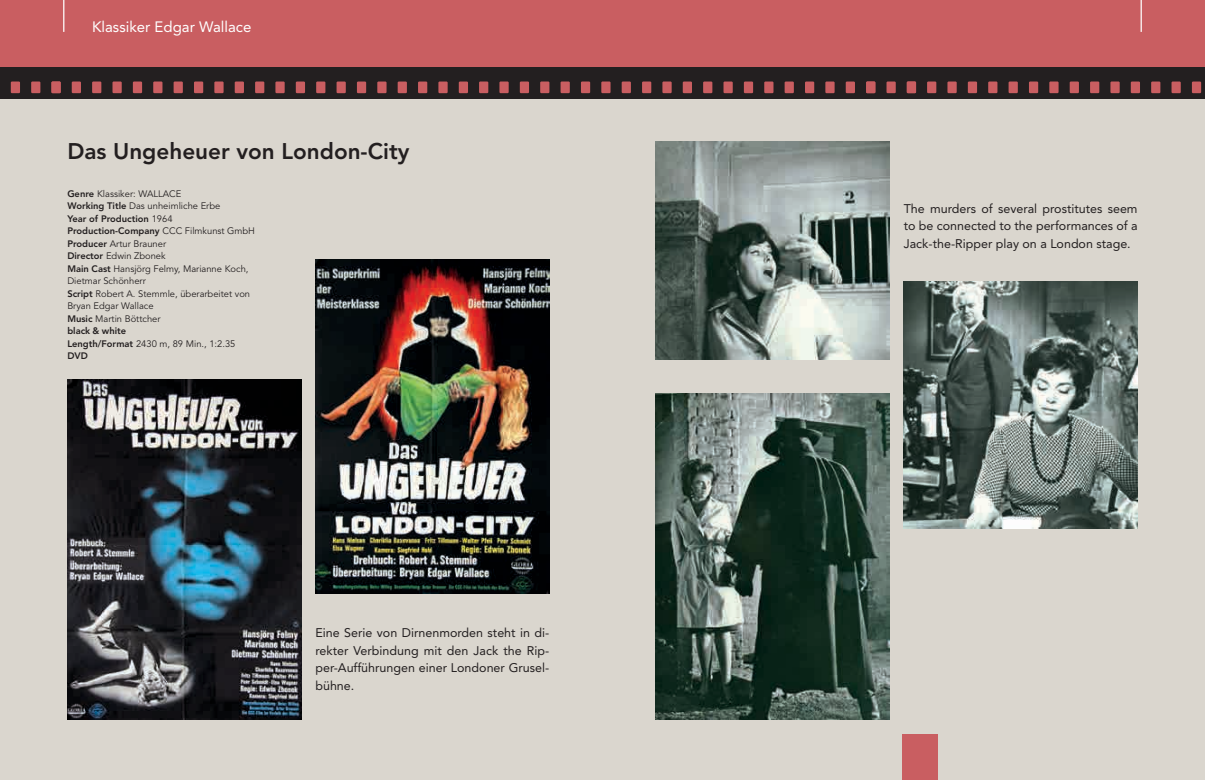
<style>
.page{position:relative;width:1205px;height:780px;background:#fff}
.page>*{position:absolute;margin:0;border:0;box-sizing:border-box;transform-origin:0 0}
.t1{font:800 22.5px "Avenir";color:#231f20}
.t2{font:15px "Avenir";color:#fff}
.t3{font:12.5px/17.5px "Avenir";color:#231f20;text-align:justify}
.t4{font:9.38px/12.5px "Avenir";color:#231f20}
.s1{font-weight:800}
</style>
<div class="page">
<div style="left:0;top:0;width:1205px;height:67px;background:#c95e61"></div>
<div style="left:0;top:99px;width:1205px;height:681px;background:#dad6ce"></div>
<hr style="left:1140px;top:0;width:2px;height:32px;background:#fff">
<hr style="left:63px;top:0;width:1px;height:32px;background:#fff">
<div style="left:902px;top:733px;width:35px;height:47px;background:#c95e61"></div>
<div style="left:0;top:67px;width:1205px;height:32px;background:#231f20"></div>
<svg style="left:51px;top:81px;width:10px;height:12px"></svg>
<div style="left:72px;top:81px;width:9px;height:12px;background:#c95e61"></div>
<div style="left:92px;top:81px;width:9px;height:12px;background:#c95e61"></div>
<div style="left:11px;top:81px;width:9px;height:12px;background:#c95e61"></div>
<div style="left:31px;top:81px;width:9px;height:12px;background:#c95e61"></div>
<div style="left:52px;top:81px;width:9px;height:12px;background:#c95e61"></div>
<div style="left:112px;top:81px;width:10px;height:12px;background:#c95e61"></div>
<div style="left:133px;top:81px;width:9px;height:12px;background:#c95e61"></div>
<div style="left:153px;top:81px;width:9px;height:12px;background:#c95e61"></div>
<div style="left:174px;top:81px;width:9px;height:12px;background:#c95e61"></div>
<div style="left:194px;top:81px;width:9px;height:12px;background:#c95e61"></div>
<div style="left:214px;top:81px;width:10px;height:12px;background:#c95e61"></div>
<div style="left:235px;top:81px;width:9px;height:12px;background:#c95e61"></div>
<div style="left:255px;top:81px;width:9px;height:12px;background:#c95e61"></div>
<div style="left:275px;top:81px;width:10px;height:12px;background:#c95e61"></div>
<div style="left:296px;top:81px;width:9px;height:12px;background:#c95e61"></div>
<div style="left:316px;top:81px;width:9px;height:12px;background:#c95e61"></div>
<div style="left:336px;top:81px;width:10px;height:12px;background:#c95e61"></div>
<div style="left:357px;top:81px;width:9px;height:12px;background:#c95e61"></div>
<div style="left:377px;top:81px;width:9px;height:12px;background:#c95e61"></div>
<div style="left:398px;top:81px;width:9px;height:12px;background:#c95e61"></div>
<div style="left:418px;top:81px;width:9px;height:12px;background:#c95e61"></div>
<div style="left:438px;top:81px;width:10px;height:12px;background:#c95e61"></div>
<div style="left:459px;top:81px;width:9px;height:12px;background:#c95e61"></div>
<div style="left:927px;top:81px;width:9px;height:12px;background:#c95e61"></div>
<div style="left:947px;top:81px;width:9px;height:12px;background:#c95e61"></div>
<div style="left:886px;top:81px;width:10px;height:12px;background:#c95e61"></div>
<div style="left:907px;top:81px;width:9px;height:12px;background:#c95e61"></div>
<div style="left:968px;top:81px;width:9px;height:12px;background:#c95e61"></div>
<div style="left:988px;top:81px;width:9px;height:12px;background:#c95e61"></div>
<div style="left:1008px;top:81px;width:10px;height:12px;background:#c95e61"></div>
<div style="left:1029px;top:81px;width:9px;height:12px;background:#c95e61"></div>
<div style="left:1049px;top:81px;width:9px;height:12px;background:#c95e61"></div>
<div style="left:1069px;top:81px;width:10px;height:12px;background:#c95e61"></div>
<div style="left:1090px;top:81px;width:9px;height:12px;background:#c95e61"></div>
<div style="left:1110px;top:81px;width:9px;height:12px;background:#c95e61"></div>
<div style="left:1131px;top:81px;width:9px;height:12px;background:#c95e61"></div>
<div style="left:1151px;top:81px;width:9px;height:12px;background:#c95e61"></div>
<div style="left:1171px;top:81px;width:10px;height:12px;background:#c95e61"></div>
<div style="left:1192px;top:81px;width:9px;height:12px;background:#c95e61"></div>
<div style="left:479px;top:81px;width:9px;height:12px;background:#c95e61"></div>
<div style="left:499px;top:81px;width:10px;height:12px;background:#c95e61"></div>
<div style="left:520px;top:81px;width:9px;height:12px;background:#c95e61"></div>
<div style="left:540px;top:81px;width:9px;height:12px;background:#c95e61"></div>
<div style="left:560px;top:81px;width:10px;height:12px;background:#c95e61"></div>
<div style="left:581px;top:81px;width:9px;height:12px;background:#c95e61"></div>
<div style="left:601px;top:81px;width:9px;height:12px;background:#c95e61"></div>
<div style="left:622px;top:81px;width:9px;height:12px;background:#c95e61"></div>
<div style="left:642px;top:81px;width:9px;height:12px;background:#c95e61"></div>
<div style="left:662px;top:81px;width:10px;height:12px;background:#c95e61"></div>
<div style="left:683px;top:81px;width:9px;height:12px;background:#c95e61"></div>
<div style="left:703px;top:81px;width:9px;height:12px;background:#c95e61"></div>
<div style="left:723px;top:81px;width:10px;height:12px;background:#c95e61"></div>
<div style="left:744px;top:81px;width:9px;height:12px;background:#c95e61"></div>
<div style="left:764px;top:81px;width:9px;height:12px;background:#c95e61"></div>
<div style="left:784px;top:81px;width:10px;height:12px;background:#c95e61"></div>
<div style="left:805px;top:81px;width:9px;height:12px;background:#c95e61"></div>
<div style="left:825px;top:81px;width:9px;height:12px;background:#c95e61"></div>
<div style="left:846px;top:81px;width:9px;height:12px;background:#c95e61"></div>
<div style="left:866px;top:81px;width:9px;height:12px;background:#c95e61"></div>
<img style="left:315px;top:260px;width:234px;height:334px">
<img style="left:67px;top:380px;width:234px;height:339px">
<img style="left:656px;top:393px;width:233px;height:326px">
<img style="left:656px;top:142px;width:233px;height:218px">
<img style="left:904px;top:281px;width:233px;height:247px">
<h2 class="t2" style="left:92px;top:18px;width:161px">Klassiker Edgar Wallace</h2>
<h1 class="t1" style="left:67px;top:138px;width:344px">Das Ungeheuer von London-City</h1>
<p class="t4" style="left:67px;top:187px;width:189px"><span class="s1">Genre</span> Klassiker: WALLACE<br><span class="s1">Working Title</span> Das unheimliche Erbe<br><span class="s1">Year of Production</span> 1964<br><span class="s1">Production-Company</span> CCC Filmkunst GmbH<br><span class="s1">Producer</span> Artur Brauner<br><span class="s1">Director</span> Edwin Zbonek<br><span class="s1">Main Cast</span> Hansjörg Felmy, Marianne Koch,<br>Dietmar Schönherr<br><span class="s1">Script</span> Robert A. Stemmle, überarbeitet von<br>Bryan Edgar Wallace<br><span class="s1">Music</span> Martin Böttcher<br><span class="s1">black &amp; white<br>Length/Format</span> 2430 m, 89 Min., 1:2.35<br><span class="s1">DVD</span></p>
<h3 class="t3" style="left:315px;top:624px;width:235px">Eine Serie von Dirnenmorden steht in di&shy;rekter Verbindung mit den Jack the Rip&shy;per-Aufführungen einer Londoner Grusel&shy;bühne.</h3>
<h3 class="t3" style="left:904px;top:200px;width:235px">The murders of several prostitutes seem to be connected to the performances of a Jack-the-Ripper play on a London stage.</h3>
</div>
